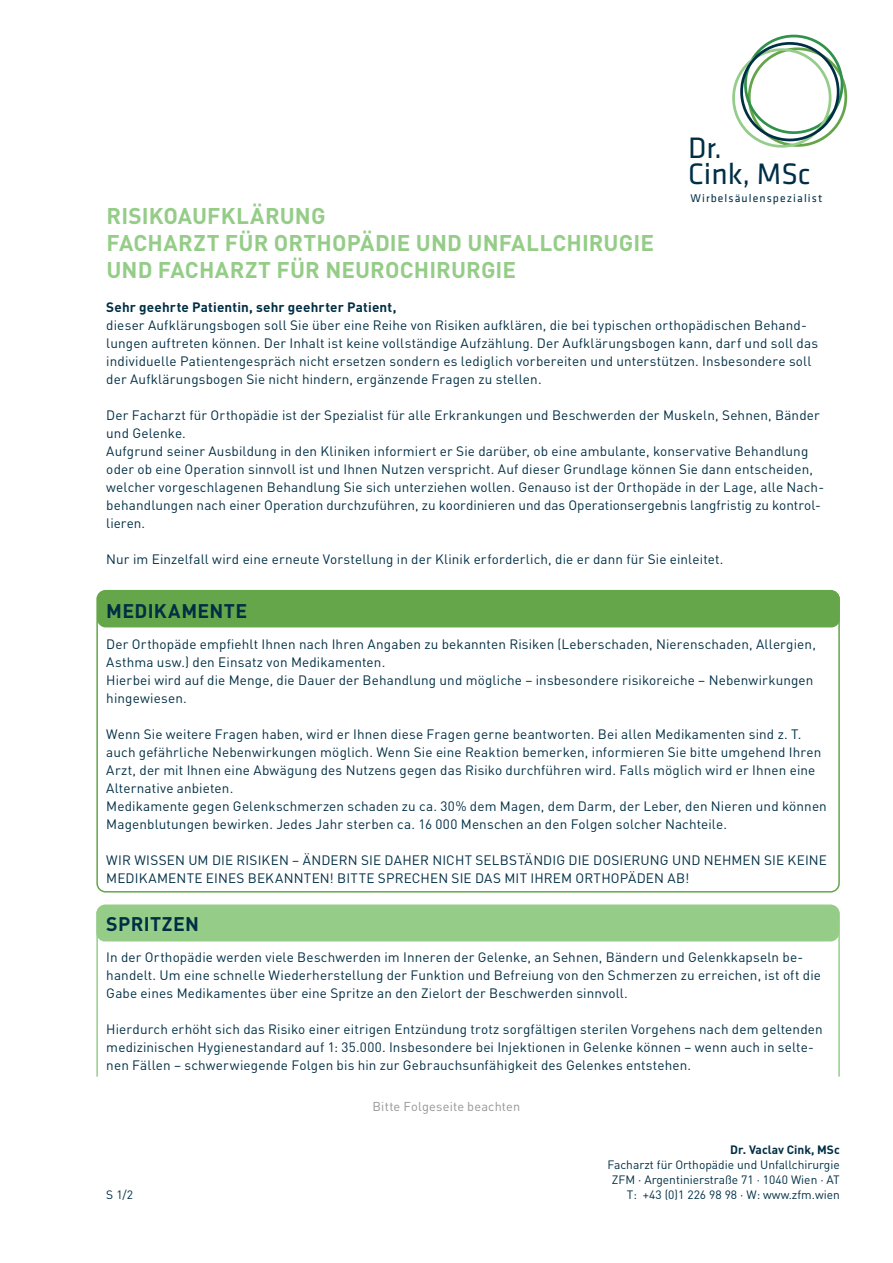
<style>
.page{position:relative;width:893px;height:1263px;background:#fff}
.page>*{position:absolute;margin:0;border:0;box-sizing:border-box;transform-origin:0 0}
.t1{font:30.75px/26.2px "Klavika";color:#002f45}
.t2{font:700 22.5px/27px "DIN Pro";letter-spacing:.005em;color:#95cd88}
.t3{font:700 19.5px "DIN Pro";letter-spacing:.02em;color:#002f45}
.t4{font:13.5px/18px "DIN Pro";letter-spacing:.01em;color:#002f45}
.t5{font:700 13.5px "DIN Pro";letter-spacing:.01em;color:#002f45}
.t6{font:12.75px "DIN Pro";letter-spacing:.015em;color:#939598}
.t7{font:12px/15px "DIN Pro";color:#002f45;text-align:center}
.t8{font:700 12px "DIN Pro";color:#002f45}
.t9{font:11.55px "Klavika";letter-spacing:.095em;color:#002f45}
</style>
<div class="page">
<div style="left:96px;top:590px;width:744px;height:302px;border:2px solid #64a649;border-radius:9px"></div>
<div style="left:97px;top:591px;width:743px;height:36px;background:#64a649;border-radius:9px"></div>
<svg style="left:96px;top:904px;width:744px;height:173px"></svg>
<div style="left:96px;top:905px;width:743px;height:36px;background:#95cd88;border-radius:9px"></div>
<svg style="left:732px;top:35px;width:115px;height:113px"></svg>
<h1 class="t1" style="left:688px;top:135px;width:124px">Dr.<br>Cink, MSc</h1>
<p class="t9" style="left:690px;top:192px;width:133px">Wirbelsäulenspezialist</p>
<h2 class="t2" style="left:106px;top:201px;width:549px">RISIKOAUFKLÄRUNG<br>FACHARZT FÜR ORTHOPÄDIE UND UNFALLCHIRUGIE<br>UND FACHARZT FÜR NEUROCHIRURGIE</h2>
<p class="t5" style="left:106px;top:298px;width:292px">Sehr geehrte Patientin, sehr geehrter Patient,</p>
<p class="t4" style="left:106px;top:315px;width:713px">dieser Aufklärungsbogen soll Sie über eine Reihe von Risiken aufklären, die bei typischen orthopädischen Behand&shy;lungen auftreten können. Der Inhalt ist keine vollständige Aufzählung. Der Aufklärungsbogen kann, darf und soll das individuelle Patientengespräch nicht ersetzen sondern es lediglich vorbereiten und unterstützen. Insbesondere soll der Aufklärungsbogen Sie nicht hindern, ergänzende Fragen zu stellen.</p>
<p class="t4" style="left:106px;top:405px;width:719px">Der Facharzt für Orthopädie ist der Spezialist für alle Erkrankungen und Beschwerden der Muskeln, Sehnen, Bänder und Gelenke.<br>Aufgrund seiner Ausbildung in den Kliniken informiert er Sie darüber, ob eine ambulante, konservative Behandlung oder ob eine Operation sinnvoll ist und Ihnen Nutzen verspricht. Auf dieser Grundlage können Sie dann entscheiden, welcher vorgeschlagenen Behandlung Sie sich unterziehen wollen. Genauso ist der Orthopäde in der Lage, alle Nach&shy;behandlungen nach einer Operation durchzuführen, zu koordinieren und das Operationsergebnis langfristig zu kontrol&shy;lieren.</p>
<p class="t4" style="left:106px;top:549px;width:619px">Nur im Einzelfall wird eine erneute Vorstellung in der Klinik erforderlich, die er dann für Sie einleitet.</p>
<h3 class="t3" style="left:106px;top:598px;width:142px">MEDIKAMENTE</h3>
<p class="t4" style="left:106px;top:634px;width:711px">Der Orthopäde empfiehlt Ihnen nach Ihren Angaben zu bekannten Risiken (Leberschaden, Nierenschaden, Allergien, Asthma usw.) den Einsatz von Medikamenten.<br>Hierbei wird auf die Menge, die Dauer der Behandlung und mögliche – insbesondere risikoreiche – Nebenwirkungen hingewiesen.</p>
<p class="t4" style="left:106px;top:724px;width:722px">Wenn Sie weitere Fragen haben, wird er Ihnen diese Fragen gerne beantworten. Bei allen Medikamenten sind z. T. auch gefährliche Nebenwirkungen möglich. Wenn Sie eine Reaktion bemerken, informieren Sie bitte umgehend Ihren Arzt, der mit Ihnen eine Abwägung des Nutzens gegen das Risiko durchführen wird. Falls möglich wird er Ihnen eine Alternative anbieten.<br>Medikamente gegen Gelenkschmerzen schaden zu ca. 30% dem Magen, dem Darm, der Leber, den Nieren und können Magenblutungen bewirken. Jedes Jahr sterben ca. 16 000 Menschen an den Folgen solcher Nachteile.</p>
<p class="t4" style="left:106px;top:850px;width:722px">WIR WISSEN UM DIE RISIKEN – ÄNDERN SIE DAHER NICHT SELBSTÄNDIG DIE DOSIERUNG UND NEHMEN SIE KEINE<br>MEDIKAMENTE EINES BEKANNTEN! BITTE SPRECHEN SIE DAS MIT IHREM ORTHOPÄDEN AB!</p>
<h3 class="t3" style="left:106px;top:911px;width:94px">SPRITZEN</h3>
<p class="t4" style="left:106px;top:948px;width:716px">In der Orthopädie werden viele Beschwerden im Inneren der Gelenke, an Sehnen, Bändern und Gelenkkapseln be&shy;handelt. Um eine schnelle Wiederherstellung der Funktion und Befreiung von den Schmerzen zu erreichen, ist oft die<br>Gabe eines Medikamentes über eine Spritze an den Zielort der Beschwerden sinnvoll.</p>
<p class="t4" style="left:106px;top:1020px;width:718px">Hierdurch erhöht sich das Risiko einer eitrigen Entzündung trotz sorgfältigen sterilen Vorgehens nach dem geltenden medizinischen Hygienestandard auf 1: 35.000. Insbesondere bei Injektionen in Gelenke können – wenn auch in selte&shy;nen Fällen – schwerwiegende Folgen bis hin zur Gebrauchsunfähigkeit des Gelenkes entstehen.</p>
<p class="t6" style="left:373px;top:1098px;width:149px">Bitte Folgeseite beachten</p>
<p class="t8" style="left:730px;top:1142px;width:111px">Dr. Vaclav Cink, MSc</p>
<p class="t7" style="left:608px;top:1157px;width:234px">Facharzt für Orthopädie und Unfallchirurgie<br>ZFM ∤ Argentinierstraße 71 ∤ 1040 Wien ∤ AT</p>
<p class="t7" style="left:106px;top:1187px;width:28px">S 1/2</p>
<p class="t7" style="left:627px;top:1187px;width:214px">T: +43 (0)1 226 98 98 ∤ W: www.zfm.wien</p>
</div>
